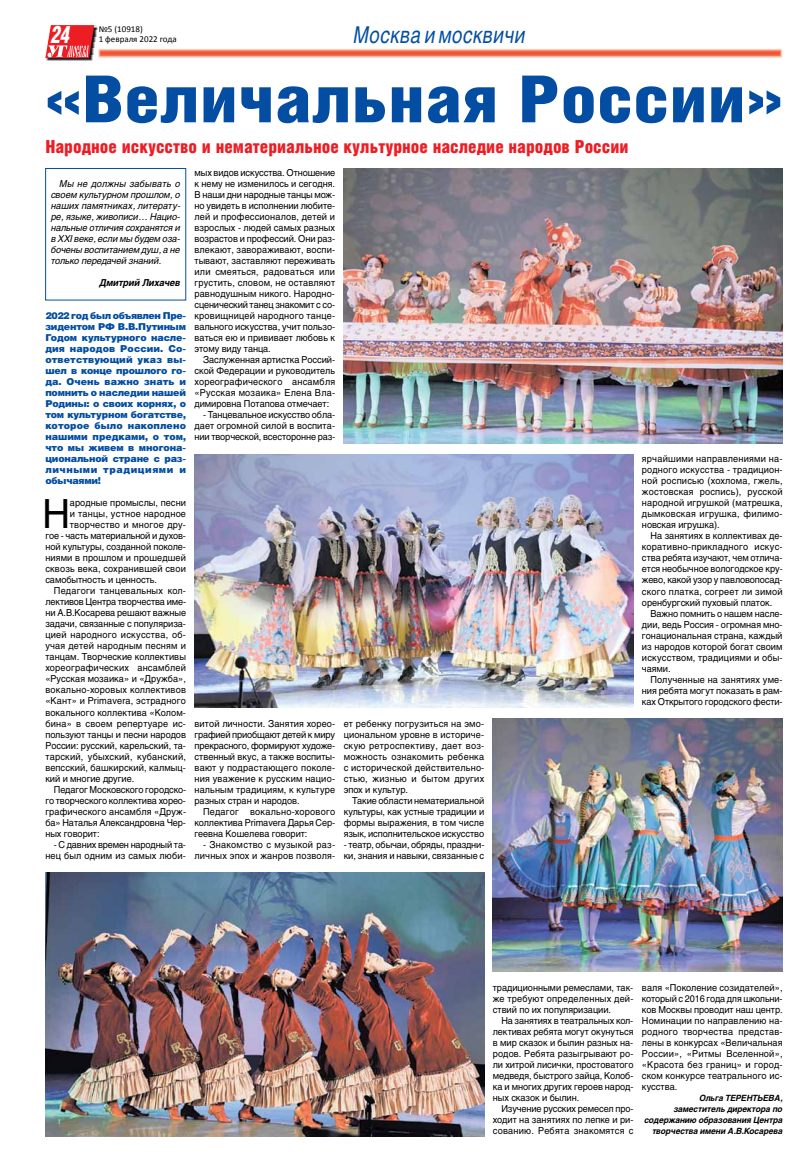
<style>
.page{position:relative;width:811px;height:1163px;background:#fff}
.page>*{position:absolute;margin:0;border:0;box-sizing:border-box;transform-origin:0 0}
.t1{font:900 65px "Helios Cond";color:#034ea2;scale:1.17 1}
.t2{font:39.8px "Helios";color:#000;scale:.96 1}
.t3{font:italic 900 24px "Helios Cond";color:#fff;scale:.8 1}
.t4{font:italic 23px "Helios";letter-spacing:.03em;color:#034ea2;scale:.8 1}
.t5{font:900 18px "Helios Cond";color:#ed1d24}
.t6{font:9.5px/11px "Helios";letter-spacing:.005em;color:#000;text-align:justify;scale:.96 1}
.t7{font:900 9.5px/11px "Helios";letter-spacing:-.015em;color:#034ea2;text-align:justify}
.t8{font:italic 9.5px/11px "Helios";letter-spacing:-.005em;color:#000;text-align:justify;scale:.96 1}
.t9{font:9.5px/11px "Helios";letter-spacing:-.015em;color:#000;text-align:right;scale:.96 1}
.t10{font:italic 700 9.5px "Helios";letter-spacing:-.005em;color:#000;scale:.96 1}
.t11{font:9px/9.9px "Calibri";color:#000}
.t12{font:italic 700 8.5px/11px "Helios";letter-spacing:-.005em;color:#000;text-align:right;scale:.96 1}
</style>
<div class="page">
<img style="left:46px;top:58px;width:47px;height:3px">
<img style="left:94px;top:27px;width:3px;height:14px">
<svg style="left:45px;top:25px;width:49px;height:33px;background:#e84b51"></svg>
<img style="left:98px;top:48px;width:684px;height:10px">
<img style="left:344px;top:168px;width:438px;height:275px">
<img style="left:194px;top:454px;width:439px;height:253px">
<img style="left:493px;top:718px;width:289px;height:253px">
<img style="left:45px;top:872px;width:439px;height:264px">
<div style="left:45px;top:168px;width:141px;height:132px;border:1px solid #034ea2"></div>
<h3 class="t3" style="left:51px;top:21px;width:26px">24</h3>
<p class="t11" style="left:99px;top:24px;width:80px">№5 (10918)<br>1 февраля 2022 года</p>
<h3 class="t4" style="left:353px;top:21px;width:216px">Москва и москвичи</h3>
<h1 class="t1" style="left:45px;top:62px;width:631px">«Величальная России»</h1>
<h3 class="t5" style="left:45px;top:136px;width:585px">Народное искусство и нематериальное культурное наследие народов России</h3>
<p class="t8" style="left:51px;top:178px;width:136px;text-indent:8px">Мы не должны забывать о своем культурном прошлом, о наших памятниках, литерату&shy;ре, языке, живописи… Нацио&shy;нальные отличия сохранятся и в XXI веке, если мы будем оза&shy;бочены воспитанием душ, а не только передачей знаний.</p>
<p class="t10" style="left:99px;top:277px;width:86px">Дмитрий Лихачев</p>
<p class="t7" style="left:45px;top:310px;width:142px">2022 год был объявлен Пре&shy;зидентом РФ В.В.Путиным Годом культурного насле&shy;дия народов России. Со&shy;ответствующий указ вы&shy;шел в конце прошлого го&shy;да. Очень важно знать и помнить о наследии нашей Родины: о своих корнях, о том культурном богатстве, которое было накоплено нашими предками, о том, что мы живем в многона&shy;циональной стране с раз&shy;личными традициями и обычаями!</p>
<h2 class="t2" style="left:43px;top:490px;width:30px">Н</h2>
<p class="t6" style="left:70px;top:497px;width:122px">ародные промыслы, песни</p>
<p class="t6" style="left:70px;top:508px;width:122px">и танцы, устное народное</p>
<p class="t6" style="left:70px;top:519px;width:122px">творчество и многое дру-</p>
<p class="t9" style="left:45px;top:530px;width:148px">гое - часть материальной и духов-</p>
<p class="t6" style="left:45px;top:541px;width:148px">ной культуры, созданной поколе-</p>
<p class="t6" style="left:45px;top:552px;width:148px">ниями в прошлом и прошедшей</p>
<p class="t6" style="left:45px;top:563px;width:148px">сквозь века, сохранившей свои</p>
<p class="t6" style="left:45px;top:574px;width:118px">самобытность и ценность.</p>
<p class="t6" style="left:54px;top:585px;width:139px">Педагоги танцевальных кол-</p>
<p class="t9" style="left:45px;top:596px;width:148px">лективов Центра творчества име-</p>
<p class="t6" style="left:45px;top:607px;width:148px">ни А.В.Косарева решают важные</p>
<p class="t6" style="left:45px;top:618px;width:148px">задачи, связанные с популяриза-</p>
<p class="t6" style="left:45px;top:629px;width:148px">цией народного искусства, об-</p>
<p class="t6" style="left:45px;top:640px;width:148px">учая детей народным песням и</p>
<p class="t6" style="left:45px;top:651px;width:148px">танцам. Творческие коллективы</p>
<p class="t6" style="left:45px;top:662px;width:148px">хореографических ансамблей</p>
<p class="t6" style="left:45px;top:673px;width:148px">«Русская мозаика» и «Дружба»,</p>
<p class="t6" style="left:45px;top:684px;width:148px">вокально-хоровых коллективов</p>
<p class="t6" style="left:45px;top:695px;width:148px">«Кант» и Primavera, эстрадного</p>
<p class="t6" style="left:45px;top:706px;width:148px">вокального коллектива «Колом-</p>
<p class="t6" style="left:45px;top:717px;width:148px">бина» в своем репертуаре ис-</p>
<p class="t6" style="left:45px;top:728px;width:148px">пользуют танцы и песни народов</p>
<p class="t6" style="left:45px;top:739px;width:148px">России: русский, карельский, та-</p>
<p class="t6" style="left:45px;top:750px;width:148px">тарский, убыхский, кубанский,</p>
<p class="t6" style="left:45px;top:761px;width:148px">вепсский, башкирский, калмыц-</p>
<p class="t6" style="left:45px;top:772px;width:94px">кий и многие другие.</p>
<p class="t9" style="left:54px;top:783px;width:139px">Педагог Московского городско-</p>
<p class="t6" style="left:45px;top:794px;width:147px">го творческого коллектива хорео-</p>
<p class="t6" style="left:45px;top:805px;width:148px">графического ансамбля «Друж-</p>
<p class="t6" style="left:45px;top:816px;width:148px">ба» Наталья Александровна Чер-</p>
<p class="t6" style="left:45px;top:827px;width:58px">ных говорит:</p>
<p class="t9" style="left:45px;top:838px;width:148px">- С давних времен народный та&shy;нец был одним из самых люби-</p>
<p class="t6" style="left:194px;top:167px;width:148px">мых видов искусства. Отношение к нему не изменилось и сегодня.<br>В наши дни народные танцы мож&shy;но увидеть в исполнении любите&shy;лей и профессионалов, детей и взрослых - людей самых разных возрастов и профессий. Они раз&shy;влекают, завораживают, воспи&shy;тывают, заставляют переживать или смеяться, радоваться или грустить, словом, не оставляют равнодушным никого. Народно&shy;сценический танец знакомит с со&shy;кровищницей народного танце&shy;вального искусства, учит пользо&shy;ваться ею и прививает любовь к этому виду танца.</p>
<p class="t6" style="left:194px;top:354px;width:148px;text-indent:8px">Заслуженная артистка Россий&shy;ской Федерации и руководитель хореографического ансамбля «Русская мозаика» Елена Вла&shy;димировна Потапова отмечает:</p>
<p class="t6" style="left:194px;top:409px;width:148px;text-indent:8px">- Танцевальное искусство обла&shy;дает огромной силой в воспита&shy;нии творческой, всесторонне раз-</p>
<p class="t6" style="left:194px;top:717px;width:148px">витой личности. Занятия хорео&shy;графией приобщают детей к миру прекрасного, формируют художе&shy;ственный вкус, а также воспиты&shy;вают у подрастающего поколе&shy;ния уважение к русским нацио&shy;нальным традициям, к культуре разных стран и народов.</p>
<p class="t6" style="left:194px;top:805px;width:148px;text-indent:8px">Педагог вокально-хорового коллектива Primavera Дарья Сер&shy;геевна Кошелева говорит:</p>
<p class="t6" style="left:194px;top:838px;width:148px;text-align:right">- Знакомство с музыкой раз&shy;личных эпох и жанров позволя-</p>
<p class="t6" style="left:344px;top:717px;width:148px">ет ребенку погрузиться на эмо&shy;циональном уровне в историче&shy;скую ретроспективу, дает воз&shy;можность ознакомить ребенка с исторической действительно&shy;стью, жизнью и бытом других эпох и культур.</p>
<p class="t6" style="left:344px;top:794px;width:148px;text-indent:8px">Такие области нематериальной культуры, как устные традиции и формы выражения, в том числе язык, исполнительское искусство</p>
<p class="t9" style="left:344px;top:838px;width:148px;text-align:left">- театр, обычаи, обряды, праздни&shy;ки, знания и навыки, связанные с</p>
<p class="t6" style="left:642px;top:453px;width:148px">ярчайшими направлениями на&shy;родного искусства - традицион&shy;ной росписью (хохлома, гжель, жостовская роспись), русской народной игрушкой (матрешка, дымковская игрушка, филимо&shy;новская игрушка).</p>
<p class="t6" style="left:642px;top:530px;width:148px;text-indent:8px">На занятиях в коллективах де&shy;коративно-прикладного искус&shy;ства ребята изучают, чем отлича&shy;ется необычное вологодское кру&shy;жево, какой узор у павловопосад&shy;ского платка, согреет ли зимой оренбургский пуховый платок.</p>
<p class="t6" style="left:642px;top:607px;width:148px;text-indent:9px">Важно помнить о нашем насле&shy;дии, ведь Россия - огромная мно&shy;гонациональная страна, каждый из народов которой богат своим искусством, традициями и обы&shy;чаями.</p>
<p class="t6" style="left:642px;top:673px;width:148px;text-indent:8px">Полученные на занятиях уме&shy;ния ребята могут показать в рам&shy;ках Открытого городского фести-</p>
<p class="t6" style="left:493px;top:981px;width:148px">традиционными ремеслами, так&shy;же требуют определенных дей&shy;ствий по их популяризации.</p>
<p class="t6" style="left:493px;top:1014px;width:148px;text-indent:8px">На занятиях в театральных кол&shy;лективах ребята могут окунуться в мир сказок и былин разных на&shy;родов. Ребята разыгрывают ро&shy;ли хитрой лисички, простоватого медведя, быстрого зайца, Колоб&shy;ка и многих других героев народ&shy;ных сказок и былин.</p>
<p class="t6" style="left:493px;top:1102px;width:148px;text-indent:8px">Изучение русских ремесел про&shy;ходит на занятиях по лепке и ри&shy;сованию. Ребята знакомятся с</p>
<p class="t6" style="left:642px;top:981px;width:148px">валя «Поколение созидателей», который с 2016 года для школьни&shy;ков Москвы проводит наш центр.<br>Номинации по направлению на&shy;родного творчества представ&shy;лены в конкурсах «Величальная России», «Ритмы Вселенной», «Красота без границ» и город&shy;ском конкурсе театрального ис&shy;кусства.</p>
<p class="t12" style="left:644px;top:1091px;width:145px">Ольга ТЕРЕНТЬЕВА,<br>заместитель директора по содержанию образования Центра творчества имени А.В.Косарева</p>
</div>
